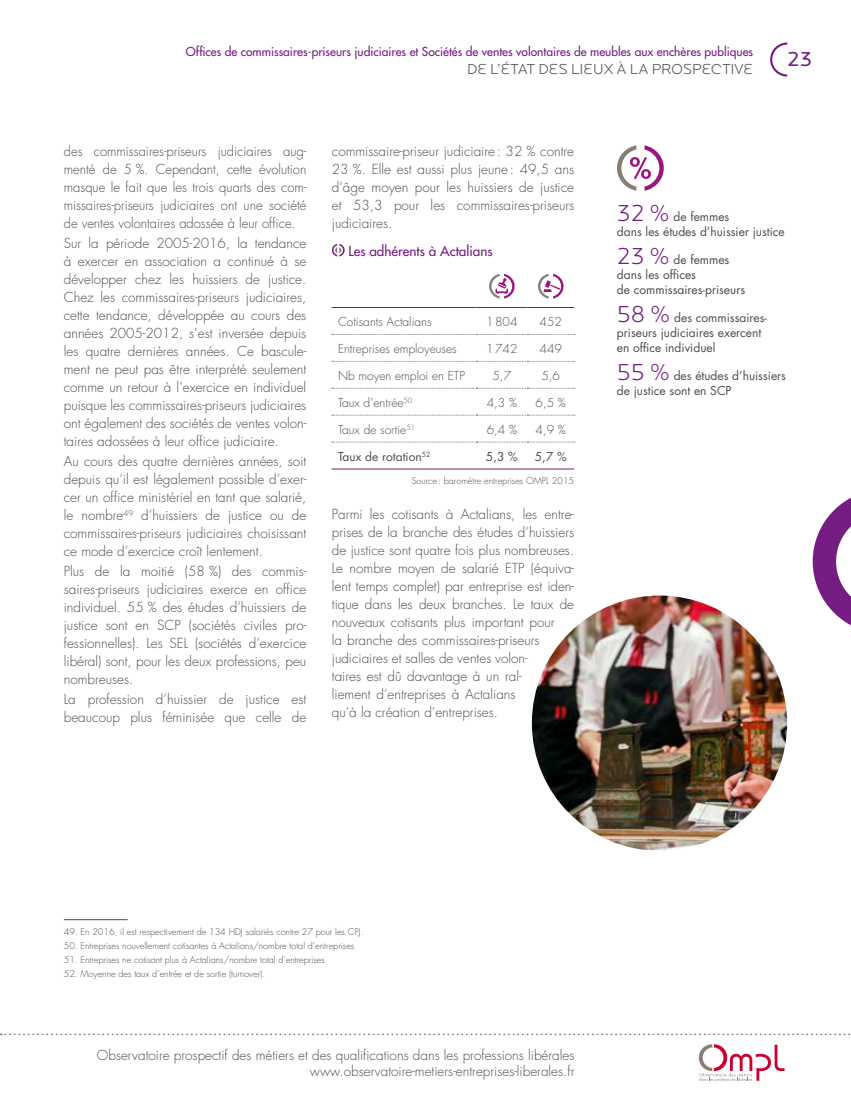
<style>
.page{position:relative;width:851px;height:1106px;background:#fff}
.page>*{position:absolute;margin:0;border:0;box-sizing:border-box;transform-origin:0 0}
.t1{font:21px "Locator Display";color:#751d82}
.t2{font:300 15px "Locator Display";color:#534a49}
.t3{font:300 13.5px/18px "Futura Std";color:#534a49;text-align:justify}
.t4{font:300 13.5px/18px "Futura Std";color:#534a49;text-align:justify;scale:.96 1}
.t5{font:500 13.5px "Futura Std";color:#751d82}
.t6{font:12px/15px "Futura Std";color:#534a49}
.t7{font:300 12px "Futura Std";color:#534a49}
.t8{font:500 12px "Futura Std";color:#751d82}
.t9{font:300 9px "Futura Std";color:#534a49}
.s1{font-family:"Locator Display";font-weight:300;font-size:24px;color:#751d82}
</style>
<div class="page">
<svg style="left:770px;top:43px;width:17px;height:34px"></svg>
<svg style="left:1px;top:1033px;width:849px;height:2px"></svg>
<svg style="left:617px;top:145px;width:46px;height:46px"></svg>
<svg style="left:812px;top:498px;width:38px;height:127px"></svg>
<svg style="left:698px;top:1044px;width:86px;height:37px"></svg>
<svg style="left:332px;top:244px;width:12px;height:12px"></svg>
<hr style="left:331px;top:469px;width:145px;height:1px;background:#751d82">
<hr style="left:476px;top:469px;width:51px;height:1px;background:#751d82">
<hr style="left:527px;top:469px;width:47px;height:1px;background:#751d82">
<svg style="left:331px;top:274px;width:244px;height:169px"></svg>
<hr style="left:64px;top:919px;width:64px;height:1px;background:#534a49">
<img style="left:531px;top:595px;width:256px;height:255px;border-radius:128px">
<p class="t8" style="left:186px;top:44px;width:568px">Offices de commissaires-priseurs judiciaires et Sociétés de ventes volontaires de meubles aux enchères publiques</p>
<p class="t2" style="left:467px;top:59px;width:287px">DE L’ÉTAT DES LIEUX À LA PROSPECTIVE</p>
<h1 class="t1" style="left:787px;top:46px;width:26px">23</h1>
<p class="t4" style="left:64px;top:142px;width:254px">des commissaires-priseurs judiciaires aug&shy;menté de 5 %. Cependant, cette évolution masque le fait que les trois quarts des com&shy;missaires-priseurs judiciaires ont une société de ventes volontaires adossée à leur office.</p>
<p class="t3" style="left:64px;top:234px;width:244px">Sur la période 2005-2016, la tendance à exercer en association a continué à se développer chez les huissiers de justice.<br>Chez les commissaires-priseurs judiciaires, cette tendance, développée au cours des années 2005-2012, s’est inversée depuis les quatre dernières années. Ce bascule&shy;ment ne peut pas être interprété seulement comme un retour à l’exercice en individuel puisque les commissaires-priseurs judiciaires ont également des sociétés de ventes volon&shy;taires adossées à leur office judiciaire.</p>
<p class="t3" style="left:64px;top:452px;width:244px">Au cours des quatre dernières années, soit depuis qu’il est légalement possible d’exer&shy;cer un office ministériel en tant que salarié, le nombre<sup>49</sup> d’huissiers de justice ou de commissaires-priseurs judiciaires choisissant ce mode d’exercice croît lentement.</p>
<p class="t3" style="left:64px;top:563px;width:244px">Plus de la moitié (58 %) des commis&shy;saires-priseurs judiciaires exerce en office individuel. 55 % des études d’huissiers de justice sont en SCP (sociétés civiles pro&shy;fessionnelles). Les SEL (sociétés d’exercice libéral) sont, pour les deux professions, peu nombreuses.</p>
<p class="t3" style="left:64px;top:691px;width:244px">La profession d’huissier de justice est beaucoup plus féminisée que celle de</p>
<p class="t3" style="left:332px;top:142px;width:244px">commissaire-priseur judiciaire: 32 % contre 23 %. Elle est aussi plus jeune: 49,5 ans d’âge moyen pour les huissiers de justice et 53,3 pour les commissaires-priseurs judiciaires.</p>
<p class="t5" style="left:348px;top:243px;width:146px">Les adhérents à Actalians</p>
<p class="t7" style="left:338px;top:314px;width:95px">Cotisants Actalians</p>
<p class="t7" style="left:486px;top:314px;width:33px">1804</p>
<p class="t7" style="left:539px;top:314px;width:24px">452</p>
<p class="t7" style="left:338px;top:341px;width:120px">Entreprises employeuses</p>
<p class="t7" style="left:486px;top:341px;width:33px">1742</p>
<p class="t7" style="left:539px;top:341px;width:24px">449</p>
<p class="t7" style="left:338px;top:368px;width:128px">Nb moyen emploi en ETP</p>
<p class="t7" style="left:492px;top:368px;width:20px">5,7</p>
<p class="t7" style="left:541px;top:368px;width:20px">5,6</p>
<p class="t7" style="left:338px;top:395px;width:76px">Taux d’entrée<sup>50</sup></p>
<p class="t7" style="left:486px;top:395px;width:32px">4,3 %</p>
<p class="t7" style="left:535px;top:395px;width:32px">6,5 %</p>
<p class="t7" style="left:338px;top:422px;width:78px">Taux de sortie<sup>51</sup></p>
<p class="t7" style="left:486px;top:422px;width:32px">6,4 %</p>
<p class="t7" style="left:535px;top:422px;width:32px">4,9 %</p>
<p class="t6" style="left:338px;top:449px;width:94px">Taux de rotation<sup>52</sup></p>
<p class="t6" style="left:486px;top:449px;width:33px">5,3 %</p>
<p class="t6" style="left:535px;top:449px;width:33px">5,7 %</p>
<p class="t9" style="left:411px;top:475px;width:164px">Source: baromètre entreprises OMPL 2015</p>
<p class="t3" style="left:332px;top:505px;width:244px;text-align:left">Parmi les cotisants à Actalians, les entre&shy;prises de la branche des études d’huissiers de justice sont quatre fois plus nombreuses.<br>Le nombre moyen de salarié ETP (équiva&shy;lent temps complet) par entreprise est iden&shy;tique dans les deux branches. Le taux de nouveaux cotisants plus important pour<br>la branche des commissaires-priseurs judiciaires et salles de ventes volon-<br>taires est dû davantage à un ral-<br>liement d’entreprises à Actalians<br>qu’à la création d’entreprises.</p>
<p class="t6" style="left:617px;top:209px;width:169px"><span class="s1">32 %</span> de femmes<br>dans les études d’huissier justice</p>
<p class="t6" style="left:617px;top:252px;width:130px"><span class="s1">23 %</span> de femmes dans les offices<br>de commissaires-priseurs</p>
<p class="t6" style="left:617px;top:310px;width:152px"><span class="s1">58 %</span> des commissaires&shy;priseurs judiciaires exercent en office individuel</p>
<p class="t6" style="left:617px;top:368px;width:171px"><span class="s1">55 %</span> des études d’huissiers de justice sont en SCP</p>
<p class="t9" style="left:64px;top:926px;width:301px">49. En 2016, il est respectivement de 134 HDJ salariés contre 27 pour les CPJ.</p>
<p class="t9" style="left:64px;top:940px;width:292px">50. Entreprises nouvellement cotisantes à Actalians/nombre total d’entreprises</p>
<p class="t9" style="left:64px;top:954px;width:262px">51. Entreprises ne cotisant plus à Actalians/nombre total d’entreprises</p>
<p class="t9" style="left:64px;top:968px;width:203px">52. Moyenne des taux d’entrée et de sortie (turnover).</p>
<p class="t3" style="left:97px;top:1047px;width:479px;line-height:16.2px;text-align:right">Observatoire prospectif des métiers et des qualifications dans les professions libérales www.observatoire-metiers-entreprises-liberales.fr</p>
</div>
